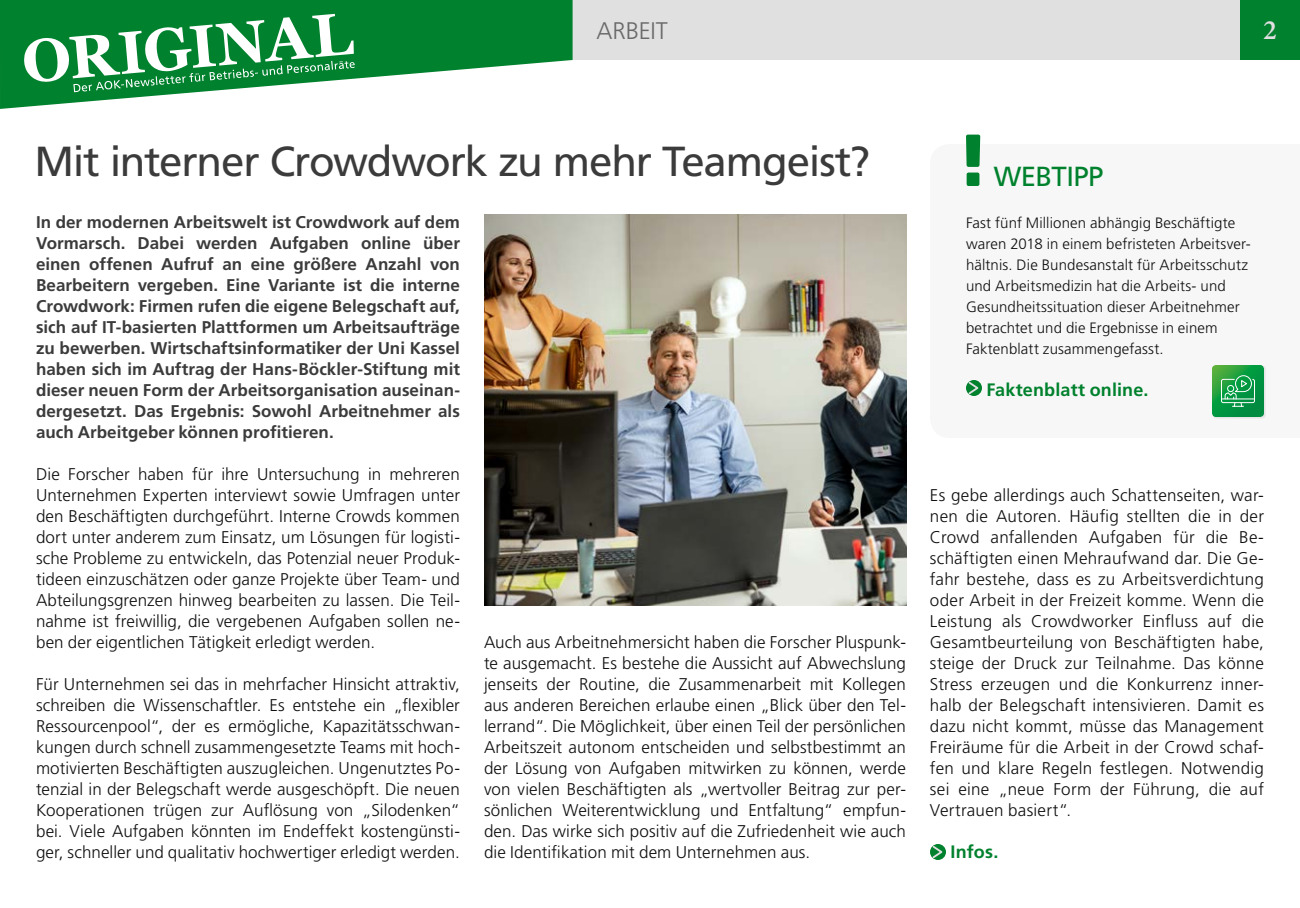
<style>
.page{position:relative;width:1300px;height:908px;background:#fff}
.page>*{position:absolute;margin:0;border:0;box-sizing:border-box;transform-origin:0 0}
.t1{font:42px "Frutiger LT";letter-spacing:-.03em;color:#3b3b3b}
.t2{font:600 28px "Minion Pro";color:#e0e0e0}
.t3{font:27.6px "Frutiger LT";letter-spacing:-.02em;color:#00812d}
.t4{font:300 24px "Frutiger LT";letter-spacing:-.005em;color:#696969}
.t5{font:700 18px "Frutiger LT";letter-spacing:.005em;color:#00812d}
.t6{font:300 17px/21px "Frutiger LT";letter-spacing:.005em;color:#0f0f0f;text-align:justify}
.t7{font:700 17px/21px "Frutiger LT";letter-spacing:.005em;color:#3b3b3b;text-align:justify}
.t8{font:300 15px/21px "Frutiger LT";letter-spacing:.01em;color:#0f0f0f}
</style>
<div class="page">
<div style="left:1213px;top:366px;width:53px;height:53px;background:#e6e6e6"></div>
<svg style="left:1212px;top:365px;width:52px;height:52px;background:#1f9f4c"></svg>
<hr style="left:1221px;top:399px;width:34px;height:1px;background:#fff">
<div style="left:1221px;top:379px;width:34px;height:24px;border:1px solid #fff;border-radius:2px"></div>
<img style="left:484px;top:214px;width:422px;height:392px">
<svg style="left:930px;top:844px;width:16px;height:16px"></svg>
<svg style="left:931px;top:844px;width:14px;height:16px"></svg>
<svg style="left:966px;top:380px;width:16px;height:16px"></svg>
<svg style="left:967px;top:380px;width:14px;height:16px"></svg>
<div style="left:967px;top:173px;width:12px;height:13px;background:#00812d;border-radius:2px"></div>
<svg style="left:966px;top:135px;width:14px;height:32px"></svg>
<div style="left:573px;top:0;width:727px;height:60px;background:#e0e0e0"></div>
<div style="left:1240px;top:0;width:60px;height:60px;background:#00812d"></div>
<svg style="left:0;top:0;width:573px;height:109px;fill:#00812d"></svg>
<svg style="left:24px;top:14px;width:331px;height:78px"></svg>
<h3 class="t4" style="left:597px;top:17px;width:73px">ARBEIT</h3>
<h2 class="t2" style="left:1263px;top:11px;width:15px">2</h2>
<h1 class="t1" style="left:35px;top:136px;width:837px">Mit interner Crowdwork zu mehr Teamgeist?</h1>
<p class="t7" style="left:36px;top:212px;width:426px">In der modernen Arbeitswelt ist Crowdwork auf dem Vormarsch. Dabei werden Aufgaben online über einen offenen Aufruf an eine größere Anzahl von Bearbeitern vergeben. Eine Variante ist die interne Crowdwork: Firmen rufen die eigene Belegschaft auf, sich auf IT-basierten Plattformen um Arbeitsaufträge zu bewerben. Wirtschaftsinformatiker der Uni Kassel haben sich im Auftrag der Hans-Böckler-Stiftung mit dieser neuen Form der Arbeitsorganisation auseinan&shy;dergesetzt. Das Ergebnis: Sowohl Arbeitnehmer als auch Arbeitgeber können profitieren.</p>
<p class="t6" style="left:36px;top:464px;width:426px">Die Forscher haben für ihre Untersuchung in mehreren Unternehmen Experten interviewt sowie Umfragen unter den Beschäftigten durchgeführt. Interne Crowds kommen dort unter anderem zum Einsatz, um Lösungen für logisti&shy;sche Probleme zu entwickeln, das Potenzial neuer Produk&shy;tideen einzuschätzen oder ganze Projekte über Team- und Abteilungsgrenzen hinweg bearbeiten zu lassen. Die Teil&shy;nahme ist freiwillig, die vergebenen Aufgaben sollen ne&shy;ben der eigentlichen Tätigkeit erledigt werden.</p>
<p class="t6" style="left:36px;top:674px;width:426px">Für Unternehmen sei das in mehrfacher Hinsicht attraktiv, schreiben die Wissenschaftler. Es entstehe ein „flexibler Ressourcenpool“, der es ermögliche, Kapazitätsschwan&shy;kungen durch schnell zusammengesetzte Teams mit hoch&shy;motivierten Beschäftigten auszugleichen. Ungenutztes Po&shy;tenzial in der Belegschaft werde ausgeschöpft. Die neuen Kooperationen trügen zur Auflösung von „Silodenken“ bei. Viele Aufgaben könnten im Endeffekt kostengünsti&shy;ger, schneller und qualitativ hochwertiger erledigt werden.</p>
<p class="t6" style="left:484px;top:632px;width:424px">Auch aus Arbeitnehmersicht haben die Forscher Pluspunk&shy;te ausgemacht. Es bestehe die Aussicht auf Abwechslung jenseits der Routine, die Zusammenarbeit mit Kollegen aus anderen Bereichen erlaube einen „Blick über den Tel&shy;lerrand“. Die Möglichkeit, über einen Teil der persönlichen Arbeitszeit autonom entscheiden und selbstbestimmt an der Lösung von Aufgaben mitwirken zu können, werde von vielen Beschäftigten als „wertvoller Beitrag zur per&shy;sönlichen Weiterentwicklung und Entfaltung“ empfun&shy;den. Das wirke sich positiv auf die Zufriedenheit wie auch die Identifikation mit dem Unternehmen aus.</p>
<h3 class="t3" style="left:994px;top:160px;width:111px">WEBTIPP</h3>
<p class="t8" style="left:966px;top:213px;width:286px">Fast fünf Millionen abhängig Beschäftigte waren 2018 in einem befristeten Arbeitsver&shy;hältnis. Die Bundesanstalt für Arbeitsschutz und Arbeitsmedizin hat die Arbeits- und Gesundheitssituation dieser Arbeitnehmer betrachtet und die Ergebnisse in einem Faktenblatt zusammengefasst.</p>
<p class="t5" style="left:986px;top:379px;width:164px">Faktenblatt online.</p>
<p class="t6" style="left:930px;top:485px;width:336px">Es gebe allerdings auch Schattenseiten, war&shy;nen die Autoren. Häufig stellten die in der Crowd anfallenden Aufgaben für die Be&shy;schäftigten einen Mehraufwand dar. Die Ge&shy;fahr bestehe, dass es zu Arbeitsverdichtung oder Arbeit in der Freizeit komme. Wenn die Leistung als Crowdworker Einfluss auf die Gesamtbeurteilung von Beschäftigten habe, steige der Druck zur Teilnahme. Das könne Stress erzeugen und die Konkurrenz inner&shy;halb der Belegschaft intensivieren. Damit es dazu nicht kommt, müsse das Management Freiräume für die Arbeit in der Crowd schaf&shy;fen und klare Regeln festlegen. Notwendig sei eine „neue Form der Führung, die auf Vertrauen basiert“.</p>
<p class="t5" style="left:950px;top:841px;width:49px">Infos.</p>
</div>
